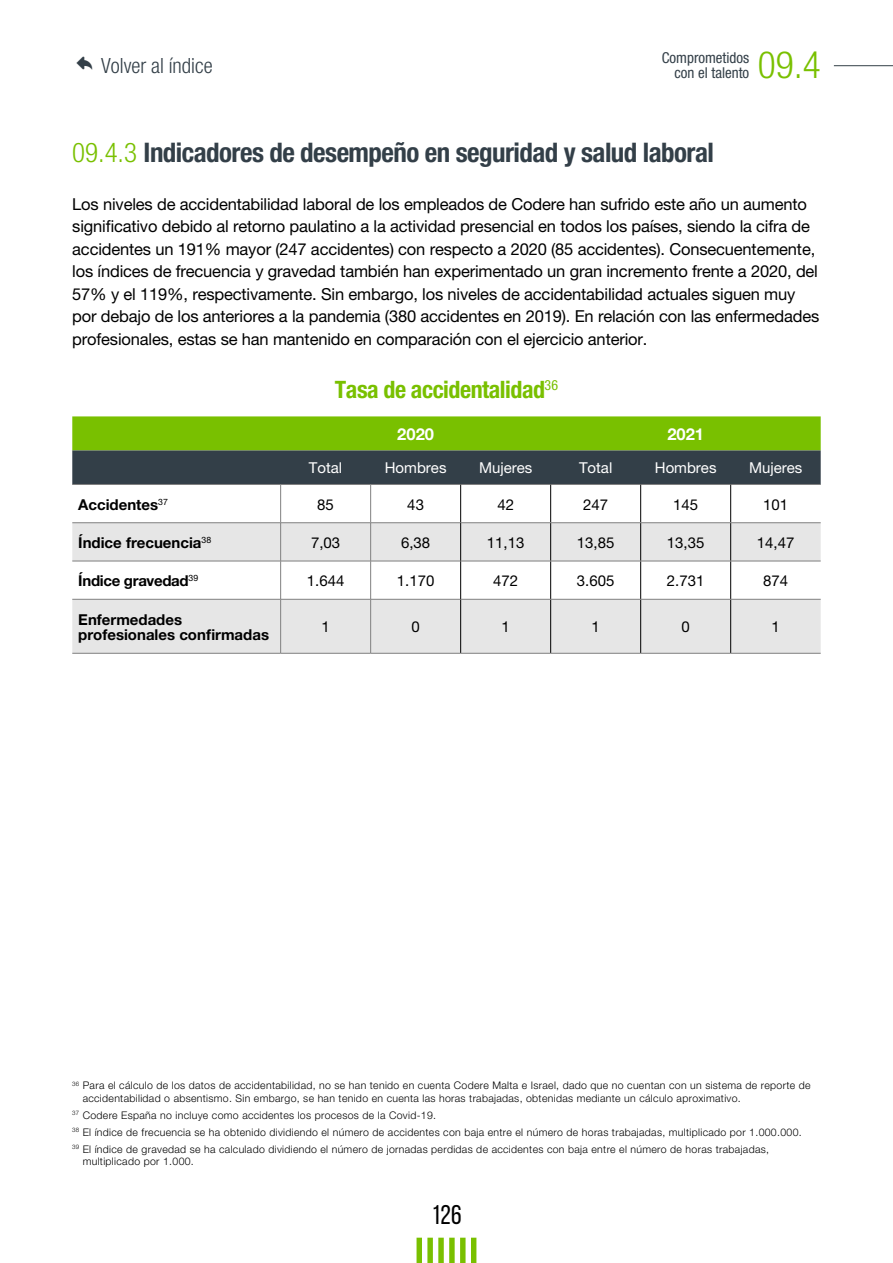
<style>
.page{position:relative;width:893px;height:1263px;background:#fff}
.page>*{position:absolute;margin:0;border:0;box-sizing:border-box;transform-origin:0 0}
.Títulos_subcapitulo{font:37.5px "Helvetica Neue LT 47 Lt Cn";color:#79c000}
.Titulares_subsección{font:27px "Helvetica Neue LT 77 Bd Cn";letter-spacing:-.02em;color:#333f48}
.t1{font:27px "Bebas Neue";color:#000}
.Titulares_16-20_Verd{font:24px "Helvetica Neue LT 77 Bd Cn";letter-spacing:-.02em;color:#79c000}
.t2{font:21px "Helvetica Neue LT 47 Lt Cn";color:#333f48}
.Texto_11-15{font:16.5px/22.5px "Helvetica Neue LT 55 Rm";letter-spacing:-.01em;color:#000}
.Texto_11-15-2{font:16.5px "Helvetica Neue LT 75 Bd";color:#fff}
.Texto_11-15-3{font:15px "Helvetica Neue LT 55 Rm";color:#000}
.Texto_11-15-4{font:15px/15px "Helvetica Neue LT 75 Bd";color:#000}
.Texto_11-15-5{font:15px "Helvetica Neue LT 55 Rm";color:#fff}
.Títulos_subcapitulo-2{font:15px/15px "Helvetica Neue LT 57 Cn";color:#333f48;text-align:right}
.Texto_11-15-6{font:15px "Helvetica Neue LT 75 Bd";letter-spacing:-.02em;color:#000}
.Texto_7{font:10.5px/12.6px "Helvetica Neue LT 45 Lt";letter-spacing:.03em;color:#000}
.s1{font-family:"Helvetica Neue LT 47 Lt Cn";color:#79c000}
</style>
<div class="page">
<svg style="left:417px;top:1238px;width:59px;height:25px"></svg>
<hr style="left:834px;top:65px;width:59px;height:1px;background:#334047">
<svg style="left:72px;top:416px;width:749px;height:68px;background:#578126"></svg>
<svg style="left:72px;top:523px;width:749px;height:130px;fill:#e6e6e6"></svg>
<hr style="left:72px;top:484px;width:209px;height:1px;background:#808080">
<hr style="left:281px;top:484px;width:90px;height:1px;background:#808080">
<hr style="left:280px;top:485px;width:1px;height:37px;background:#808080">
<hr style="left:371px;top:484px;width:90px;height:1px;background:#808080">
<hr style="left:370px;top:485px;width:1px;height:37px;background:#808080">
<hr style="left:461px;top:484px;width:90px;height:1px;background:#808080">
<hr style="left:551px;top:484px;width:90px;height:1px;background:#808080">
<hr style="left:641px;top:484px;width:90px;height:1px;background:#808080">
<hr style="left:731px;top:484px;width:90px;height:1px;background:#808080">
<hr style="left:72px;top:522px;width:209px;height:1px;background:#808080">
<hr style="left:281px;top:522px;width:90px;height:1px;background:#808080">
<hr style="left:280px;top:523px;width:1px;height:38px;background:#808080">
<hr style="left:371px;top:522px;width:90px;height:1px;background:#808080">
<hr style="left:370px;top:523px;width:1px;height:38px;background:#808080">
<hr style="left:72px;top:561px;width:209px;height:1px;background:#808080">
<hr style="left:281px;top:561px;width:90px;height:1px;background:#808080">
<hr style="left:280px;top:561px;width:1px;height:38px;background:#808080">
<hr style="left:371px;top:561px;width:90px;height:1px;background:#808080">
<hr style="left:370px;top:561px;width:1px;height:38px;background:#808080">
<hr style="left:72px;top:599px;width:209px;height:1px;background:#808080">
<hr style="left:281px;top:599px;width:90px;height:1px;background:#808080">
<hr style="left:280px;top:599px;width:1px;height:54px;background:#808080">
<hr style="left:371px;top:599px;width:90px;height:1px;background:#808080">
<hr style="left:370px;top:599px;width:1px;height:54px;background:#808080">
<hr style="left:460px;top:485px;width:1px;height:37px;background:#000">
<hr style="left:550px;top:485px;width:1px;height:37px;background:#000">
<hr style="left:640px;top:485px;width:1px;height:37px;background:#000">
<hr style="left:730px;top:485px;width:1px;height:37px;background:#000">
<hr style="left:460px;top:523px;width:1px;height:38px;background:#000">
<hr style="left:550px;top:523px;width:1px;height:38px;background:#000">
<hr style="left:640px;top:523px;width:1px;height:38px;background:#000">
<hr style="left:730px;top:523px;width:1px;height:38px;background:#000">
<hr style="left:460px;top:561px;width:1px;height:38px;background:#000">
<hr style="left:550px;top:561px;width:1px;height:38px;background:#000">
<hr style="left:640px;top:561px;width:1px;height:38px;background:#000">
<hr style="left:730px;top:561px;width:1px;height:38px;background:#000">
<hr style="left:460px;top:599px;width:1px;height:54px;background:#000">
<hr style="left:550px;top:599px;width:1px;height:54px;background:#000">
<hr style="left:640px;top:599px;width:1px;height:54px;background:#000">
<hr style="left:730px;top:599px;width:1px;height:54px;background:#000">
<hr style="left:461px;top:522px;width:90px;height:1px;background:#808080">
<hr style="left:551px;top:522px;width:90px;height:1px;background:#808080">
<hr style="left:641px;top:522px;width:90px;height:1px;background:#808080">
<hr style="left:731px;top:522px;width:90px;height:1px;background:#808080">
<hr style="left:461px;top:561px;width:90px;height:1px;background:#808080">
<hr style="left:551px;top:561px;width:90px;height:1px;background:#808080">
<hr style="left:641px;top:561px;width:90px;height:1px;background:#808080">
<hr style="left:731px;top:561px;width:90px;height:1px;background:#808080">
<hr style="left:461px;top:599px;width:90px;height:1px;background:#808080">
<hr style="left:551px;top:599px;width:90px;height:1px;background:#808080">
<hr style="left:641px;top:599px;width:90px;height:1px;background:#808080">
<hr style="left:731px;top:599px;width:90px;height:1px;background:#808080">
<hr style="left:72px;top:653px;width:209px;height:1px;background:#808080">
<hr style="left:281px;top:653px;width:90px;height:1px;background:#808080">
<hr style="left:371px;top:653px;width:90px;height:1px;background:#808080">
<hr style="left:461px;top:653px;width:90px;height:1px;background:#808080">
<hr style="left:551px;top:653px;width:90px;height:1px;background:#808080">
<hr style="left:641px;top:653px;width:90px;height:1px;background:#808080">
<hr style="left:731px;top:653px;width:90px;height:1px;background:#808080">
<p class="t2" style="left:101px;top:53px;width:113px">Volver al índice</p>
<p class="Títulos_subcapitulo-2" style="left:662px;top:50px;width:89px">Comprometidos con el talento</p>
<p class="Títulos_subcapitulo" style="left:758px;top:43px;width:64px">09.4</p>
<p class="Titulares_subsección" style="left:72px;top:136px;width:643px"><span class="s1">09.4.3</span> Indicadores de desempeño en seguridad y salud laboral</p>
<p class="Texto_11-15" style="left:72px;top:192px;width:748px">Los niveles de accidentabilidad laboral de los empleados de Codere han sufrido este año un aumento significativo debido al retorno paulatino a la actividad presencial en todos los países, siendo la cifra de accidentes un 191% mayor (247 accidentes) con respecto a 2020 (85 accidentes). Consecuentemente, los índices de frecuencia y gravedad también han experimentado un gran incremento frente a 2020, del 57% y el 119%, respectivamente. Sin embargo, los niveles de accidentabilidad actuales siguen muy por debajo de los anteriores a la pandemia (380 accidentes en 2019). En relación con las enfermedades profesionales, estas se han mantenido en comparación con el ejercicio anterior.</p>
<p class="Titulares_16-20_Verd" style="left:335px;top:375px;width:225px">Tasa de accidentalidad<sup>36</sup></p>
<p class="Texto_11-15-2" style="left:397px;top:424px;width:38px">2020</p>
<p class="Texto_11-15-2" style="left:667px;top:424px;width:38px">2021</p>
<p class="Texto_11-15-5" style="left:309px;top:459px;width:35px">Total</p>
<p class="Texto_11-15-5" style="left:385px;top:459px;width:63px">Hombres</p>
<p class="Texto_11-15-5" style="left:479px;top:459px;width:55px">Mujeres</p>
<p class="Texto_11-15-5" style="left:579px;top:459px;width:35px">Total</p>
<p class="Texto_11-15-5" style="left:655px;top:459px;width:63px">Hombres</p>
<p class="Texto_11-15-5" style="left:749px;top:459px;width:55px">Mujeres</p>
<p class="Texto_11-15-4" style="left:78px;top:496px;width:91px">Accidentes<sup>37</sup></p>
<p class="Texto_11-15-3" style="left:317px;top:495px;width:18px">85</p>
<p class="Texto_11-15-3" style="left:407px;top:495px;width:18px">43</p>
<p class="Texto_11-15-3" style="left:497px;top:495px;width:18px">42</p>
<p class="Texto_11-15-3" style="left:583px;top:495px;width:27px">247</p>
<p class="Texto_11-15-3" style="left:673px;top:495px;width:27px">145</p>
<p class="Texto_11-15-3" style="left:763px;top:495px;width:27px">101</p>
<p class="Texto_11-15-4" style="left:78px;top:535px;width:135px">Índice frecuencia<sup>38</sup></p>
<p class="Texto_11-15-3" style="left:311px;top:533px;width:31px">7,03</p>
<p class="Texto_11-15-3" style="left:401px;top:533px;width:31px">6,38</p>
<p class="Texto_11-15-3" style="left:487px;top:533px;width:39px">11,13</p>
<p class="Texto_11-15-3" style="left:577px;top:533px;width:39px">13,85</p>
<p class="Texto_11-15-3" style="left:667px;top:533px;width:39px">13,35</p>
<p class="Texto_11-15-3" style="left:757px;top:533px;width:39px">14,47</p>
<p class="Texto_11-15-6" style="left:78px;top:571px;width:121px">Índice gravedad<sup>39</sup></p>
<p class="Texto_11-15-3" style="left:307px;top:571px;width:39px">1.644</p>
<p class="Texto_11-15-3" style="left:397px;top:571px;width:39px">1.170</p>
<p class="Texto_11-15-3" style="left:493px;top:571px;width:27px">472</p>
<p class="Texto_11-15-3" style="left:577px;top:571px;width:39px">3.605</p>
<p class="Texto_11-15-3" style="left:667px;top:571px;width:39px">2.731</p>
<p class="Texto_11-15-3" style="left:763px;top:571px;width:27px">874</p>
<p class="Texto_11-15-4" style="left:78px;top:611px;width:192px">Enfermedades profesionales confirmadas</p>
<p class="Texto_11-15-3" style="left:321px;top:618px;width:10px">1</p>
<p class="Texto_11-15-3" style="left:411px;top:618px;width:10px">0</p>
<p class="Texto_11-15-3" style="left:501px;top:618px;width:10px">1</p>
<p class="Texto_11-15-3" style="left:591px;top:618px;width:10px">1</p>
<p class="Texto_11-15-3" style="left:681px;top:618px;width:10px">0</p>
<p class="Texto_11-15-3" style="left:771px;top:618px;width:10px">1</p>
<p class="Texto_7" style="left:83px;top:1079px;width:729px;text-indent:-10px"><sup>36</sup> Para el cálculo de los datos de accidentabilidad, no se han tenido en cuenta Codere Malta e Israel, dado que no cuentan con un sistema de reporte de accidentabilidad o absentismo. Sin embargo, se han tenido en cuenta las horas trabajadas, obtenidas mediante un cálculo aproximativo.</p>
<p class="Texto_7" style="left:72px;top:1108px;width:365px"><sup>37</sup> Codere España no incluye como accidentes los procesos de la Covid-19.</p>
<p class="Texto_7" style="left:72px;top:1125px;width:731px"><sup>38</sup> El índice de frecuencia se ha obtenido dividiendo el número de accidentes con baja entre el número de horas trabajadas, multiplicado por 1.000.000.</p>
<p class="Texto_7" style="left:83px;top:1142px;width:688px;text-indent:-10px"><sup>39</sup> El índice de gravedad se ha calculado dividiendo el número de jornadas perdidas de accidentes con baja entre el número de horas trabajadas, multiplicado por 1.000.</p>
<h2 class="t1" style="left:431px;top:1200px;width:32px">126</h2>
</div>
